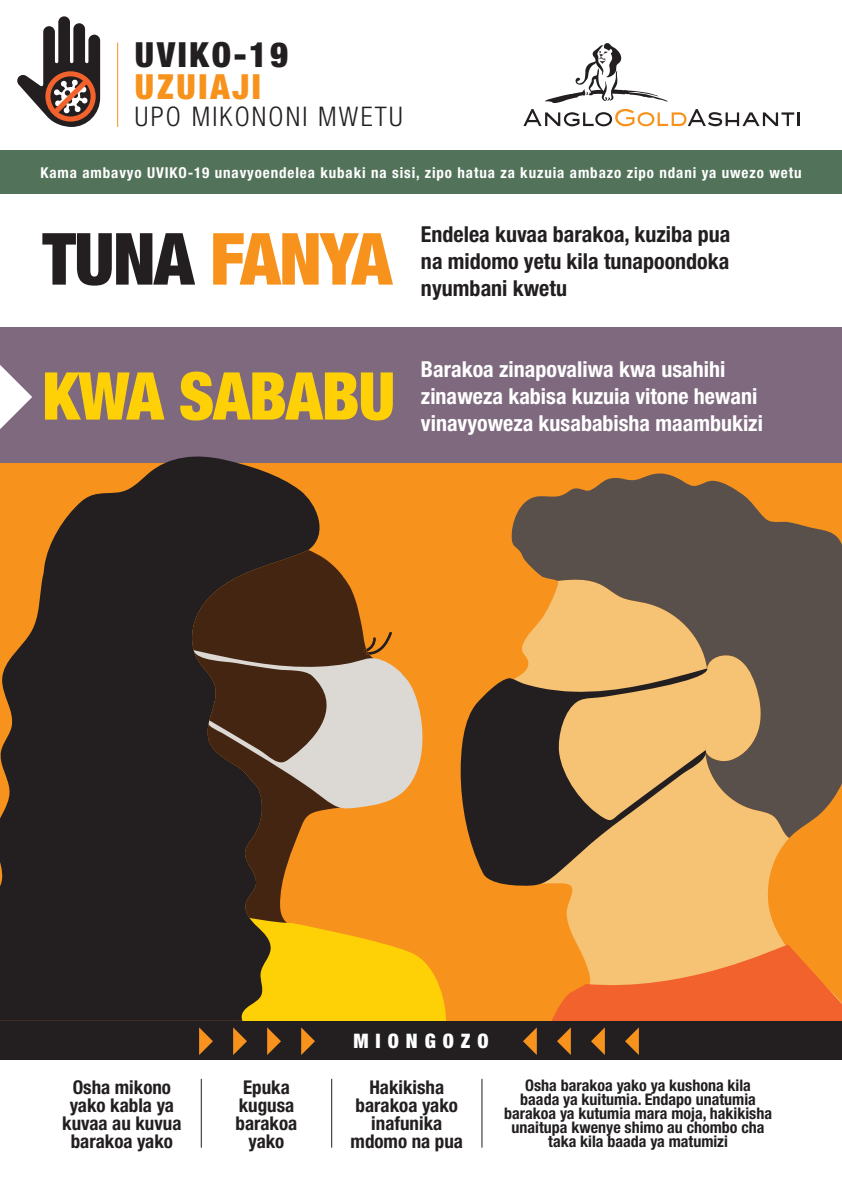
<style>
.page{position:relative;width:842px;height:1191px;background:#fff}
.page>*{position:absolute;margin:0;border:0;box-sizing:border-box;transform-origin:0 0}
.Body_copy_2019{font:900 condensed 72px "Helvetica Neue";letter-spacing:-.02em;color:#f7931d}
.Body_copy_2019-2{font:900 condensed 66px "Helvetica Neue";letter-spacing:-.015em;color:#fed006}
.Body_copy_2019-3{font:900 condensed 34.7px/31.6px "Helvetica Neue";letter-spacing:.08em;color:#231f20}
.Body_copy_2019-4{font:300 condensed 27px "Helvetica Neue";letter-spacing:.08em;color:#231f20}
.Body_copy_2019-5{font:700 condensed 22px/27px "Helvetica Neue";color:#fff}
.Body_copy_2019-6{font:700 condensed 22px/27px "Helvetica Neue";color:#231f20;text-align:justify}
.Body_copy_2019-7{font:900 condensed 20px "Helvetica Neue";letter-spacing:.35em;color:#fff}
.Body_copy_2019-8{font:700 condensed 19px/18px "Helvetica Neue";color:#231f20;text-align:center}
.Body_copy_2019-9{font:700 condensed 16px/14px "Helvetica Neue";color:#231f20;text-align:center}
.Body_copy_2019-10{font:700 condensed 15px "Helvetica Neue";letter-spacing:.06em;color:#fff}
.s1{color:#f7931d}
.s2{color:#231f20}
</style>
<div class="page">
<div style="left:0;top:462px;width:842px;height:558px;background:#f7931d"></div>
<div style="left:0;top:327px;width:842px;height:135px;background:#7f697f"></div>
<div style="left:0;top:150px;width:842px;height:43px;background:#527259"></div>
<svg style="left:523px;top:109px;width:277px;height:17px"></svg>
<svg style="left:545px;top:43px;width:123px;height:60px"></svg>
<svg style="left:17px;top:16px;width:83px;height:111px"></svg>
<hr style="left:117px;top:43px;width:1px;height:84px;background:#f7931d">
<svg style="left:0;top:365px;width:32px;height:64px"></svg>
<hr style="left:201px;top:1078px;width:1px;height:69px;background:#231f20">
<hr style="left:331px;top:1078px;width:1px;height:69px;background:#231f20">
<hr style="left:481px;top:1078px;width:1px;height:69px;background:#231f20">
<svg style="left:329px;top:562px;width:34px;height:69px;fill:#432511"></svg>
<svg style="left:329px;top:631px;width:94px;height:178px"></svg>
<svg style="left:0;top:456px;width:329px;height:564px;background:#443121"></svg>
<svg style="left:460px;top:760px;width:329px;height:184px;fill:#f6c274"></svg>
<svg style="left:511px;top:473px;width:331px;height:365px;background:#90714d"></svg>
<svg style="left:461px;top:668px;width:249px;height:218px;background:#9f7c4c"></svg>
<div style="left:0;top:1020px;width:842px;height:39px;background:#231f20"></div>
<svg style="left:233px;top:916px;width:214px;height:139px"></svg>
<svg style="left:199px;top:1027px;width:14px;height:28px"></svg>
<svg style="left:523px;top:1027px;width:14px;height:28px"></svg>
<svg style="left:550px;top:944px;width:292px;height:111px"></svg>
<p class="Body_copy_2019-3" style="left:135px;top:39px;width:155px">UVIKO-19<br><span class="s1">UZUIAJI</span></p>
<p class="Body_copy_2019-4" style="left:135px;top:101px;width:269px">UPO MIKONONI MWETU</p>
<p class="Body_copy_2019-10" style="left:40px;top:163px;width:762px">Kama ambavyo UVIKO-19 unavyoendelea kubaki na sisi, zipo hatua za kuzuia ambazo zipo ndani ya uwezo wetu</p>
<p class="Body_copy_2019" style="left:43px;top:215px;width:351px"><span class="s2">TUNA</span> FANYA</p>
<p class="Body_copy_2019-2" style="left:43px;top:355px;width:354px">KWA SABABU</p>
<p class="Body_copy_2019-6" style="left:421px;top:220px;width:311px">Endelea kuvaa barakoa, kuziba pua na midomo yetu kila tunapoondoka nyumbani kwetu</p>
<p class="Body_copy_2019-5" style="left:421px;top:356px;width:343px">Barakoa zinapovaliwa kwa usahihi zinaweza kabisa kuzuia vitone hewani vinavyoweza kusababisha maambukizi</p>
<p class="Body_copy_2019-7" style="left:353px;top:1028px;width:137px">MIONGOZO</p>
<p class="Body_copy_2019-8" style="left:62px;top:1077px;width:121px">Osha mikono yako kabla ya kuvaa au kuvua barakoa yako</p>
<p class="Body_copy_2019-8" style="left:236px;top:1077px;width:63px">Epuka kugusa barakoa yako</p>
<p class="Body_copy_2019-8" style="left:351px;top:1077px;width:114px">Hakikisha barakoa yako inafunika mdomo na pua</p>
<p class="Body_copy_2019-9" style="left:504px;top:1078px;width:269px">Osha barakoa yako ya kushona kila baada ya kuitumia. Endapo unatumia barakoa ya kutumia mara moja, hakikisha unaitupa kwenye shimo au chombo cha taka kila baada ya matumizi</p>
</div>
